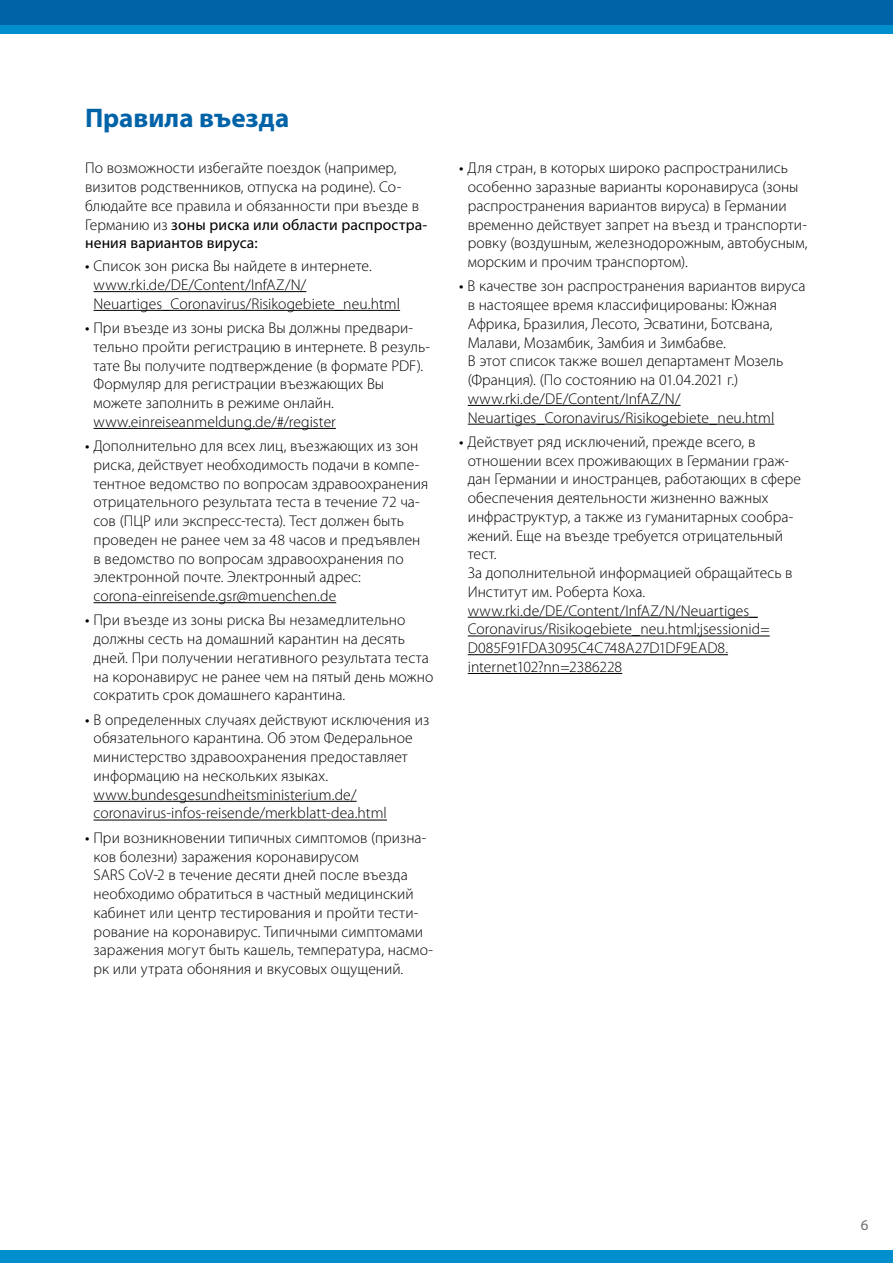
<style>
.page{position:relative;width:893px;height:1263px;background:#fff}
.page>*{position:absolute;margin:0;border:0;box-sizing:border-box;transform-origin:0 0}
.t1{font:700 27px "Myriad Pro";color:#0063a8}
.t2{font:300 15.6px/18.8px "Myriad Pro";letter-spacing:.005em;color:#000}
.t3{font:15px "Myriad Pro";color:#6f6f6e}
.s1{font-weight:400}
</style>
<div class="page">
<div style="left:0;top:0;width:893px;height:26px;background:#0063a8"></div>
<div style="left:0;top:1250px;width:893px;height:13px;background:#008ecd"></div>
<div style="left:0;top:26px;width:893px;height:8px;background:#008ecd"></div>
<hr style="left:94px;top:291px;width:212px;height:1px;background:#000">
<hr style="left:94px;top:310px;width:306px;height:1px;background:#000">
<hr style="left:94px;top:428px;width:242px;height:1px;background:#000">
<hr style="left:94px;top:602px;width:242px;height:1px;background:#000">
<hr style="left:94px;top:801px;width:263px;height:1px;background:#000">
<hr style="left:94px;top:820px;width:293px;height:1px;background:#000">
<hr style="left:468px;top:405px;width:212px;height:1px;background:#000">
<hr style="left:468px;top:424px;width:306px;height:1px;background:#000">
<hr style="left:468px;top:617px;width:290px;height:1px;background:#000">
<hr style="left:468px;top:636px;width:302px;height:1px;background:#000">
<hr style="left:468px;top:654px;width:260px;height:1px;background:#000">
<hr style="left:468px;top:673px;width:154px;height:1px;background:#000">
<h1 class="t1" style="left:85px;top:102px;width:206px">Правила въезда</h1>
<p class="t2" style="left:85px;top:159px;width:344px">По возможности избегайте поездок (например, визитов родственников, отпуска на родине). Со&shy;блюдайте все правила и обязанности при въезде в Германию из <span class="s1">зоны риска или области распростра&shy;нения вариантов вируса:</span></p>
<p class="t2" style="left:94px;top:257px;width:308px;text-indent:-9px"><span class="s1">•</span> Список зон риска Вы найдете в интернете. www.rki.de/DE/Content/InfAZ/N/<br>Neuartiges_Coronavirus/Risikogebiete_neu.html</p>
<p class="t2" style="left:94px;top:319px;width:338px;text-indent:-9px"><span class="s1">•</span> При въезде из зоны риска Вы должны предвари&shy;тельно пройти регистрацию в интернете. В резуль&shy;тате Вы получите подтверждение (в формате PDF).<br>Формуляр для регистрации въезжающих Вы можете заполнить в режиме онлайн. www.einreiseanmeldung.de/#/register</p>
<p class="t2" style="left:94px;top:437px;width:336px;text-indent:-9px"><span class="s1">•</span> Дополнительно для всех лиц, въезжающих из зон риска, действует необходимость подачи в компе&shy;тентное ведомство по вопросам здравоохранения отрицательного результата теста в течение 72 ча&shy;сов (ПЦР или экспресс-теста). Тест должен быть проведен не ранее чем за 48 часов и предъявлен в ведомство по вопросам здравоохранения по электронной почте. Электронный адрес: corona-einreisende.gsr@muenchen.de</p>
<p class="t2" style="left:94px;top:611px;width:341px;text-indent:-9px"><span class="s1">•</span> При въезде из зоны риска Вы незамедлительно должны сесть на домашний карантин на десять дней. При получении негативного результата теста на коронавирус не ранее чем на пятый день можно сократить срок домашнего карантина.</p>
<p class="t2" style="left:94px;top:710px;width:337px;text-indent:-9px"><span class="s1">•</span> В определенных случаях действуют исключения из обязательного карантина. Об этом Федеральное министерство здравоохранения предоставляет информацию на нескольких языках. www.bundesgesundheitsministerium.de/ coronavirus-infos-reisende/merkblatt-dea.html</p>
<p class="t2" style="left:94px;top:828px;width:341px;text-indent:-9px"><span class="s1">•</span> При возникновении типичных симптомов (призна&shy;ков болезни) заражения коронавирусом<br>SARS CoV-2 в течение десяти дней после въезда необходимо обратиться в частный медицинский кабинет или центр тестирования и пройти тести&shy;рование на коронавирус. Типичными симптомами заражения могут быть кашель, температура, насмо&shy;рк или утрата обоняния и вкусовых ощущений.</p>
<p class="t2" style="left:468px;top:159px;width:341px;text-indent:-9px"><span class="s1">•</span> Для стран, в которых широко распространились особенно заразные варианты коронавируса (зоны распространения вариантов вируса) в Германии временно действует запрет на въезд и транспорти&shy;ровку (воздушным, железнодорожным, автобусным, морским и прочим транспортом).</p>
<p class="t2" style="left:468px;top:277px;width:339px;text-indent:-9px"><span class="s1">•</span> В качестве зон распространения вариантов вируса в настоящее время классифицированы: Южная Африка, Бразилия, Лесото, Эсватини, Ботсвана, Малави, Мозамбик, Замбия и Зимбабве.<br>В этот список также вошел департамент Мозель (Франция). (По состоянию на 01.04.2021 г.) www.rki.de/DE/Content/InfAZ/N/ Neuartiges_Coronavirus/Risikogebiete_neu.html</p>
<p class="t2" style="left:468px;top:433px;width:335px;text-indent:-9px"><span class="s1">•</span> Действует ряд исключений, прежде всего, в отношении всех проживающих в Германии граж&shy;дан Германии и иностранцев, работающих в сфере обеспечения деятельности жизненно важных инфраструктур, а также из гуманитарных сообра&shy;жений. Еще на въезде требуется отрицательный тест.<br>За дополнительной информацией обращайтесь в Институт им. Роберта Коха. www.rki.de/DE/Content/InfAZ/N/Neuartiges_ Coronavirus/Risikogebiete_neu.html;jsessionid= D085F91FDA3095C4C748A27D1DF9EAD8. internet102?nn=2386228</p>
<p class="t3" style="left:861px;top:1216px;width:9px">6</p>
</div>
